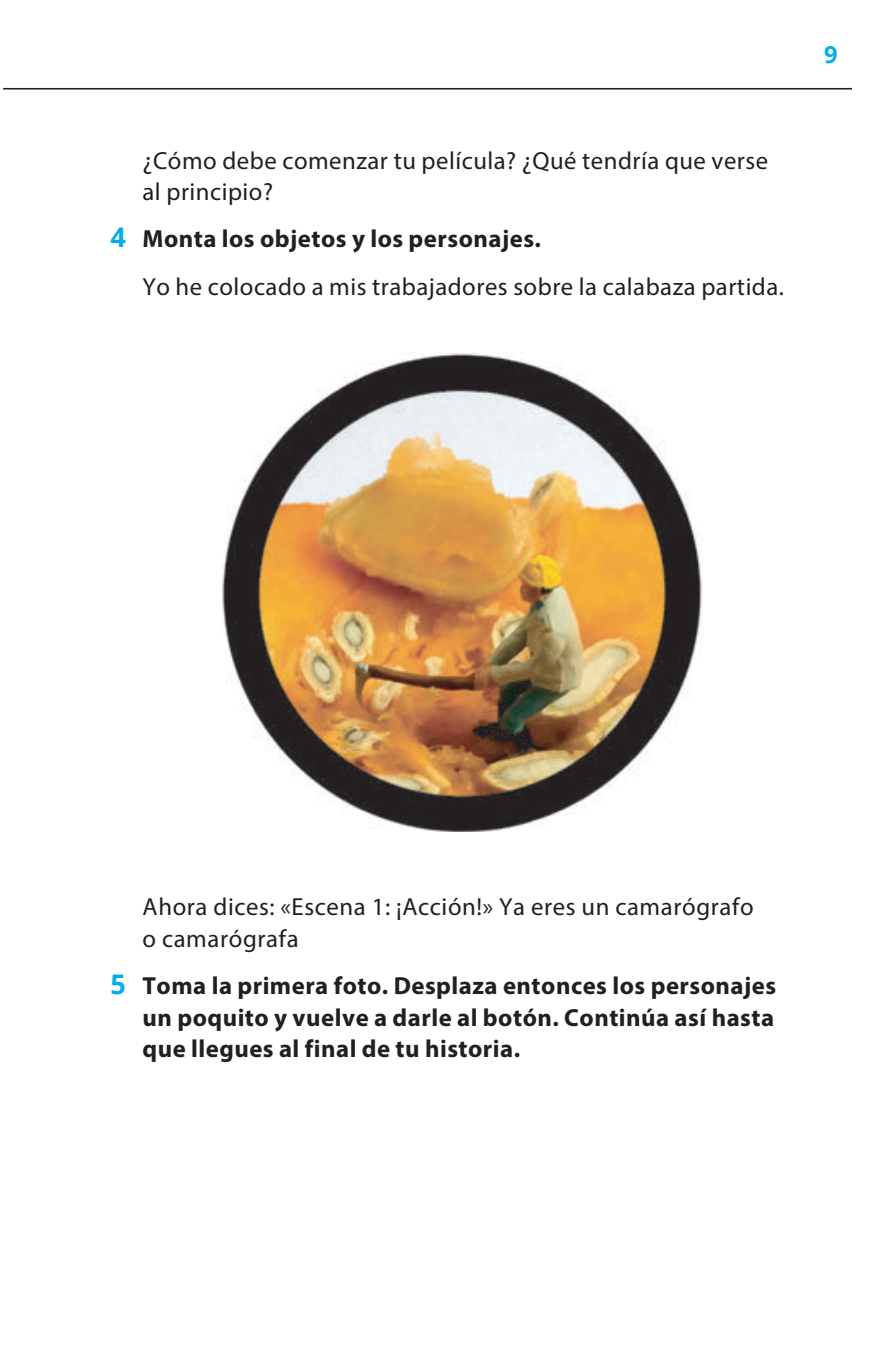
<style>
.page{position:relative;width:894px;height:1368px;background:#fff}
.page>*{position:absolute;margin:0;border:0;box-sizing:border-box;transform-origin:0 0}
.t1{font:24.75px/31.5px "Myriad Pro";letter-spacing:.02em;color:#231f20}
.t2{font:700 24.75px/31.5px "Myriad Pro";letter-spacing:.02em;color:#231f20;text-align:justify}
.t3{font:700 23.62px "Open Sans";color:#00aeef}
.s1{font-family:"Open Sans";font-weight:700;font-size:27px;color:#00aeef}
.s2{font-weight:700}
.s3{font-family:"Open Sans";font-size:27px;color:#00aeef}
</style>
<div class="page">
<img style="left:3px;top:87px;width:849px;height:3px">
<hr style="left:3px;top:88px;width:848px;height:2px;background:#231f20">
<img style="left:222px;top:353px;width:480px;height:479px">
<p class="t1" style="left:142px;top:144px;width:627px">¿Cómo debe comenzar tu película? ¿Qué tendría que verse al principio?</p>
<p class="t1" style="left:142px;top:215px;width:642px;line-height:47.2px;text-indent:-32px"><span class="s1">4</span> <span class="s2">Monta los objetos y los personajes.<br></span>Yo he colocado a mis trabajadores sobre la calabaza partida.</p>
<p class="t3" style="left:823px;top:38px;width:15px">9</p>
<p class="t1" style="left:142px;top:891px;width:612px">Ahora dices: «Escena 1: ¡Acción!» Ya eres un camarógrafo o camarógrafa</p>
<p class="t2" style="left:142px;top:969px;width:634px;text-indent:-32px"><span class="s3">5</span> Toma la primera foto. Desplaza entonces los personajes un poquito y vuelve a darle al botón. Continúa así hasta que llegues al final de tu historia.</p>
</div>
